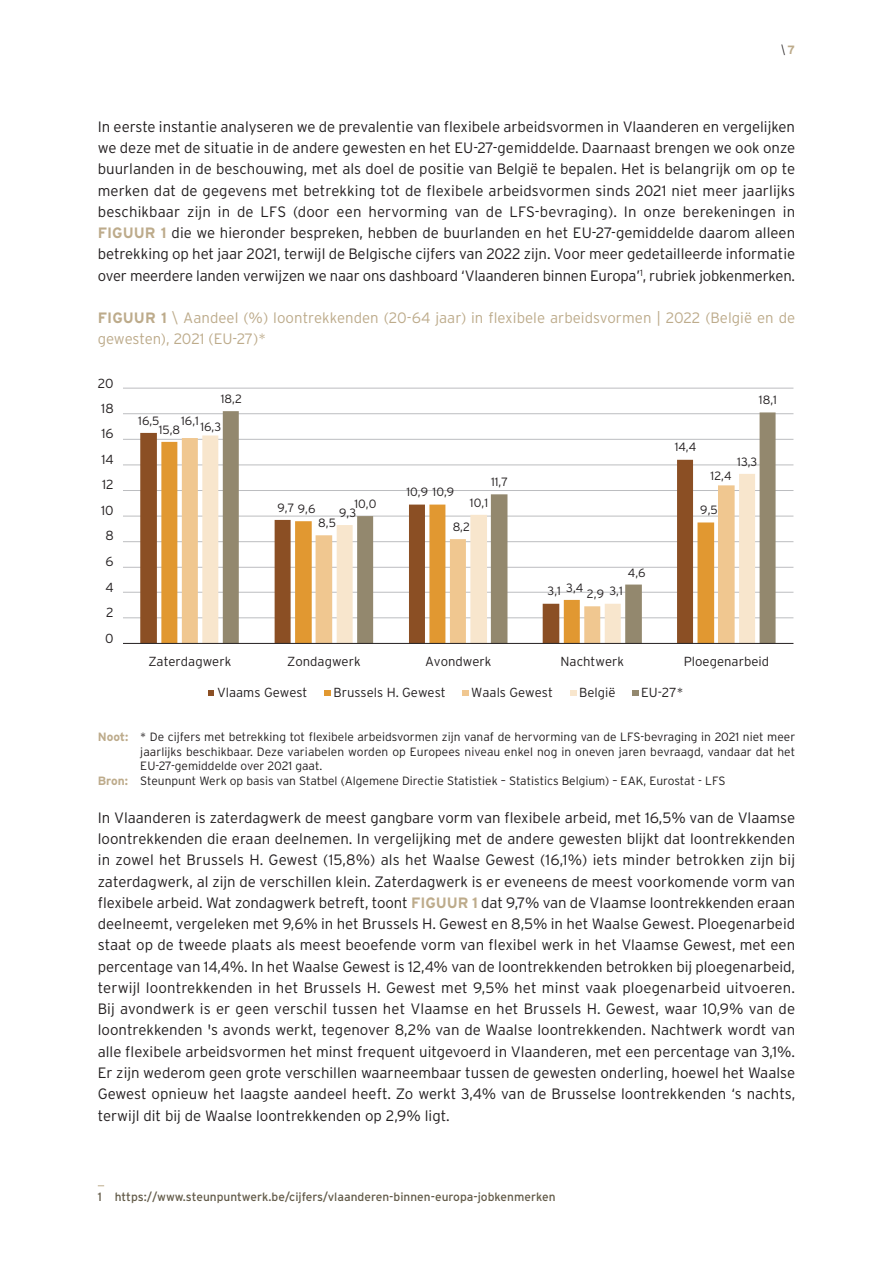
<style>
.page{position:relative;width:893px;height:1263px;background:#fff}
.page>*{position:absolute;margin:0;border:0;box-sizing:border-box;transform-origin:0 0}
.t1{font:300 15px/21.3px "Interstate";letter-spacing:-.01em;color:#231f20;text-align:justify}
.t2{font:300 15px/21.3px "Interstate";letter-spacing:.005em;color:#bdab8b}
.t3{font:300 13.2px "Interstate";color:#231f20}
.t4{font:300 12px/14.4px "Interstate";color:#231f20;text-align:justify}
.t5{font:12px "Interstate";color:#635b49}
.t6{font:300 12px "Interstate Condensed";color:#231f20}
.s1{font-family:"Interstate";font-weight:700;color:#bdab8b}
.s2{font-weight:700;color:#bdab8b}
.s3{font-weight:700}
</style>
<div class="page">
<hr style="left:123px;top:617px;width:670px;height:1px;background:#bcbdc0">
<hr style="left:123px;top:592px;width:670px;height:1px;background:#bcbdc0">
<hr style="left:123px;top:567px;width:670px;height:1px;background:#bcbdc0">
<hr style="left:123px;top:541px;width:670px;height:1px;background:#bcbdc0">
<hr style="left:123px;top:516px;width:670px;height:1px;background:#bcbdc0">
<hr style="left:123px;top:490px;width:670px;height:1px;background:#bcbdc0">
<hr style="left:123px;top:464px;width:670px;height:1px;background:#bcbdc0">
<hr style="left:123px;top:439px;width:670px;height:1px;background:#bcbdc0">
<hr style="left:123px;top:413px;width:670px;height:1px;background:#bcbdc0">
<hr style="left:123px;top:388px;width:670px;height:1px;background:#bcbdc0">
<svg style="left:140px;top:433px;width:83px;height:210px;fill:#8b4f24"></svg>
<svg style="left:161px;top:442px;width:21px;height:201px;background:#e7af60"></svg>
<svg style="left:182px;top:438px;width:20px;height:205px;fill:#f0c790"></svg>
<svg style="left:202px;top:435px;width:21px;height:208px;background:#f7ead6"></svg>
<svg style="left:223px;top:411px;width:553px;height:232px"></svg>
<hr style="left:123px;top:643px;width:670px;height:1px;background:#231f20">
<svg style="left:208px;top:690px;width:6px;height:6px"></svg>
<div style="left:324px;top:690px;width:7px;height:6px;background:#e19831"></div>
<svg style="left:462px;top:690px;width:6px;height:6px"></svg>
<svg style="left:570px;top:690px;width:6px;height:6px"></svg>
<svg style="left:632px;top:690px;width:6px;height:6px"></svg>
<p class="t6" style="left:781px;top:45px;width:15px">\ <span class="s1">7</span></p>
<p class="t1" style="left:98px;top:117px;width:699px">In eerste instantie analyseren we de prevalentie van flexibele arbeidsvormen in Vlaanderen en vergelijken we deze met de situatie in de andere gewesten en het EU-27-gemiddelde. Daarnaast brengen we ook onze buurlanden in de beschouwing, met als doel de positie van België te bepalen. Het is belangrijk om op te merken dat de gegevens met betrekking tot de flexibele arbeidsvormen sinds 2021 niet meer jaarlijks beschikbaar zijn in de LFS (door een hervorming van de LFS-bevraging). In onze berekeningen in <span class="s2">FIGUUR 1</span> die we hieronder bespreken, hebben de buurlanden en het EU-27-gemiddelde daarom alleen betrekking op het jaar 2021, terwijl de Belgische cijfers van 2022 zijn. Voor meer gedetailleerde informatie over meerdere landen verwijzen we naar ons dashboard ‘Vlaanderen binnen Europa’<sup>1</sup>, rubriek jobkenmerken.</p>
<p class="t2" style="left:98px;top:308px;width:699px"><span class="s3">FIGUUR 1</span> \ Aandeel (%) loontrekkenden (20-64 jaar) in flexibele arbeidsvormen | 2022 (België en de gewesten), 2021 (EU-27)*</p>
<p class="t3" style="left:98px;top:378px;width:17px">20</p>
<p class="t3" style="left:101px;top:403px;width:14px">18</p>
<p class="t3" style="left:102px;top:428px;width:14px">16</p>
<p class="t3" style="left:101px;top:454px;width:14px">14</p>
<p class="t3" style="left:102px;top:480px;width:13px">12</p>
<p class="t3" style="left:101px;top:505px;width:14px">10</p>
<p class="t3" style="left:105px;top:531px;width:10px">8</p>
<p class="t3" style="left:106px;top:556px;width:10px">6</p>
<p class="t3" style="left:105px;top:582px;width:10px">4</p>
<p class="t3" style="left:106px;top:607px;width:9px">2</p>
<p class="t3" style="left:105px;top:633px;width:10px">0</p>
<p class="t4" style="left:221px;top:392px;width:23px">18,2</p>
<p class="t4" style="left:181px;top:414px;width:19px">16,1</p>
<p class="t4" style="left:138px;top:414px;width:23px">16,5</p>
<p class="t4" style="left:200px;top:421px;width:22px">16,3</p>
<p class="t4" style="left:159px;top:423px;width:23px">15,8</p>
<p class="t4" style="left:491px;top:476px;width:19px">11,7</p>
<p class="t4" style="left:406px;top:486px;width:49px">10,9 10,9</p>
<p class="t4" style="left:470px;top:496px;width:20px">10,1</p>
<p class="t4" style="left:354px;top:497px;width:24px">10,0</p>
<p class="t4" style="left:277px;top:501px;width:18px">9,7</p>
<p class="t4" style="left:298px;top:502px;width:19px">9,6</p>
<p class="t4" style="left:339px;top:506px;width:19px">9,3</p>
<p class="t4" style="left:318px;top:517px;width:19px">8,5</p>
<p class="t4" style="left:453px;top:520px;width:19px">8,2</p>
<p class="t4" style="left:628px;top:566px;width:19px">4,6</p>
<p class="t4" style="left:566px;top:581px;width:19px">3,4</p>
<p class="t4" style="left:609px;top:585px;width:15px">3,1</p>
<p class="t4" style="left:548px;top:585px;width:15px">3,1</p>
<p class="t4" style="left:587px;top:588px;width:19px">2,9</p>
<p class="t4" style="left:759px;top:394px;width:20px">18,1</p>
<p class="t4" style="left:675px;top:441px;width:23px">14,4</p>
<p class="t4" style="left:737px;top:455px;width:22px">13,3</p>
<p class="t4" style="left:711px;top:469px;width:22px">12,4</p>
<p class="t4" style="left:700px;top:504px;width:19px">9,5</p>
<p class="t3" style="left:148px;top:656px;width:85px">Zaterdagwerk</p>
<p class="t3" style="left:287px;top:656px;width:75px">Zondagwerk</p>
<p class="t3" style="left:425px;top:656px;width:68px">Avondwerk</p>
<p class="t3" style="left:561px;top:656px;width:65px">Nachtwerk</p>
<p class="t3" style="left:684px;top:656px;width:87px">Ploegenarbeid</p>
<p class="t3" style="left:217px;top:687px;width:92px">Vlaams Gewest</p>
<p class="t3" style="left:333px;top:687px;width:114px">Brussels H. Gewest</p>
<p class="t3" style="left:471px;top:687px;width:83px">Waals Gewest</p>
<p class="t3" style="left:579px;top:687px;width:38px">België</p>
<p class="t3" style="left:641px;top:687px;width:44px">EU-27*</p>
<p class="t4" style="left:140px;top:731px;width:656px;text-indent:-43px"><span class="s2">Noot:</span> * De cijfers met betrekking tot flexibele arbeidsvormen zijn vanaf de hervorming van de LFS-bevraging in 2021 niet meer jaarlijks beschikbaar. Deze variabelen worden op Europees niveau enkel nog in oneven jaren bevraagd, vandaar dat het EU-27-gemiddelde over 2021 gaat.</p>
<p class="t4" style="left:98px;top:774px;width:629px"><span class="s2">Bron:</span> Steunpunt Werk op basis van Statbel (Algemene Directie Statistiek – Statistics Belgium) – EAK, Eurostat - LFS</p>
<p class="t1" style="left:98px;top:808px;width:699px">In Vlaanderen is zaterdagwerk de meest gangbare vorm van flexibele arbeid, met 16,5% van de Vlaamse loontrekkenden die eraan deelnemen. In vergelijking met de andere gewesten blijkt dat loontrekkenden in zowel het Brussels H. Gewest (15,8%) als het Waalse Gewest (16,1%) iets minder betrokken zijn bij zaterdagwerk, al zijn de verschillen klein. Zaterdagwerk is er eveneens de meest voorkomende vorm van flexibele arbeid. Wat zondagwerk betreft, toont <span class="s2">FIGUUR 1</span> dat 9,7% van de Vlaamse loontrekkenden eraan deelneemt, vergeleken met 9,6% in het Brussels H. Gewest en 8,5% in het Waalse Gewest. Ploegenarbeid staat op de tweede plaats als meest beoefende vorm van flexibel werk in het Vlaamse Gewest, met een percentage van 14,4%. In het Waalse Gewest is 12,4% van de loontrekkenden betrokken bij ploegenarbeid, terwijl loontrekkenden in het Brussels H. Gewest met 9,5% het minst vaak ploegenarbeid uitvoeren.<br>Bij avondwerk is er geen verschil tussen het Vlaamse en het Brussels H. Gewest, waar 10,9% van de loontrekkenden 's avonds werkt, tegenover 8,2% van de Waalse loontrekkenden. Nachtwerk wordt van alle flexibele arbeidsvormen het minst frequent uitgevoerd in Vlaanderen, met een percentage van 3,1%.<br>Er zijn wederom geen grote verschillen waarneembaar tussen de gewesten onderling, hoewel het Waalse Gewest opnieuw het laagste aandeel heeft. Zo werkt 3,4% van de Brusselse loontrekkenden ‘s nachts, terwijl dit bij de Waalse loontrekkenden op 2,9% ligt.</p>
<p class="t5" style="left:98px;top:1192px;width:459px">1 https://www.steunpuntwerk.be/cijfers/vlaanderen-binnen-europa-jobkenmerken</p>
</div>
